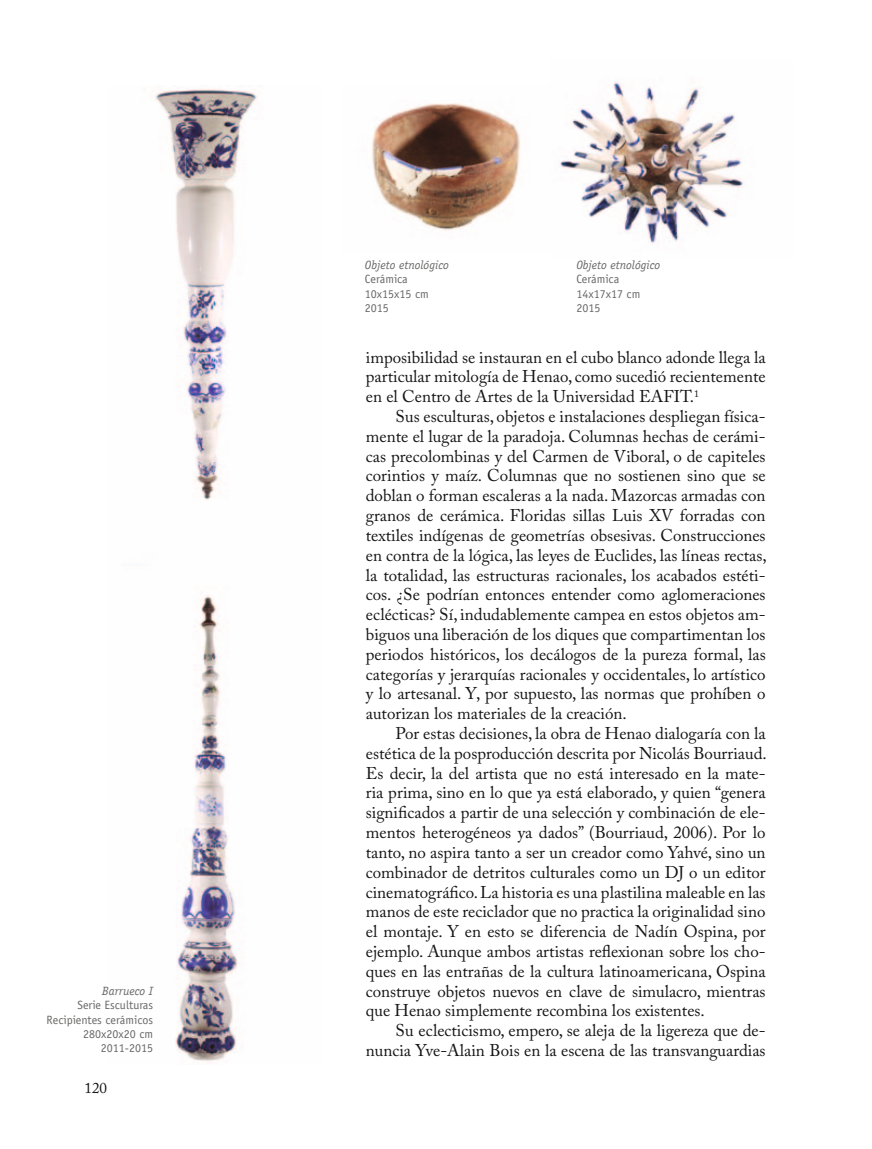
<style>
.page{position:relative;width:872px;height:1149px;background:#fff}
.page>*{position:absolute;margin:0;border:0;box-sizing:border-box;transform-origin:0 0}
.t1{font:16.95px/19.8px "Adobe Caslon Pro";color:#131413;text-align:justify}
.t2{font:15px "Adobe Caslon Pro";color:#131413}
.t3{font:12px/14.4px "Officina Sans";color:#686867}
.t4{font:italic 12px "Officina Serif";color:#686867}
</style>
<div class="page">
<img style="left:155px;top:89px;width:103px;height:973px">
<img style="left:559px;top:82px;width:185px;height:162px">
<img style="left:371px;top:103px;width:150px;height:128px">
<p class="t4" style="left:102px;top:983px;width:52px">Barrueco I</p>
<p class="t3" style="left:47px;top:997px;width:108px;text-align:right">Serie Esculturas<br>Recipientes cerámicos<br>280x20x20 cm<br>2011-2015</p>
<p class="t2" style="left:84px;top:1078px;width:24px">120</p>
<p class="t4" style="left:365px;top:258px;width:85px">Objeto etnológico</p>
<p class="t3" style="left:365px;top:272px;width:65px">Cerámica<br>10x15x15 cm<br>2015</p>
<p class="t4" style="left:576px;top:258px;width:85px">Objeto etnológico</p>
<p class="t3" style="left:576px;top:272px;width:65px">Cerámica<br>14x17x17 cm<br>2015</p>
<p class="t1" style="left:366px;top:346px;width:401px">imposibilidad se instauran en el cubo blanco adonde llega la particular mitología de Henao, como sucedió recientemente en el Centro de Artes de la Universidad EAFIT.<sup>1</sup></p>
<p class="t1" style="left:366px;top:406px;width:402px;text-indent:30px">Sus esculturas, objetos e instalaciones despliegan física&shy;mente el lugar de la paradoja. Columnas hechas de cerámi&shy;cas precolombinas y del Carmen de Viboral, o de capiteles corintios y maíz. Columnas que no sostienen sino que se doblan o forman escaleras a la nada. Mazorcas armadas con granos de cerámica. Floridas sillas Luis XV forradas con textiles indígenas de geometrías obsesivas. Construcciones en contra de la lógica, las leyes de Euclides, las líneas rectas, la totalidad, las estructuras racionales, los acabados estéti&shy;cos. ¿Se podrían entonces entender como aglomeraciones eclécticas? Sí, indudablemente campea en estos objetos am&shy;biguos una liberación de los diques que compartimentan los periodos históricos, los decálogos de la pureza formal, las categorías y jerarquías racionales y occidentales, lo artístico y lo artesanal. Y, por supuesto, las normas que prohíben o autorizan los materiales de la creación.</p>
<p class="t1" style="left:366px;top:723px;width:402px;text-indent:30px">Por estas decisiones, la obra de Henao dialogaría con la estética de la posproducción descrita por Nicolás Bourriaud.<br>Es decir, la del artista que no está interesado en la mate&shy;ria prima, sino en lo que ya está elaborado, y quien “genera significados a partir de una selección y combinación de ele&shy;mentos heterogéneos ya dados” (Bourriaud, 2006). Por lo tanto, no aspira tanto a ser un creador como Yahvé, sino un combinador de detritos culturales como un DJ o un editor cinematográfico. La historia es una plastilina maleable en las manos de este reciclador que no practica la originalidad sino el montaje. Y en esto se diferencia de Nadín Ospina, por ejemplo. Aunque ambos artistas reflexionan sobre los cho&shy;ques en las entrañas de la cultura latinoamericana, Ospina construye objetos nuevos en clave de simulacro, mientras que Henao simplemente recombina los existentes.</p>
<p class="t1" style="left:366px;top:1020px;width:401px;text-align:right">Su eclecticismo, empero, se aleja de la ligereza que de&shy;nuncia Yve-Alain Bois en la escena de las transvanguardias</p>
</div>
